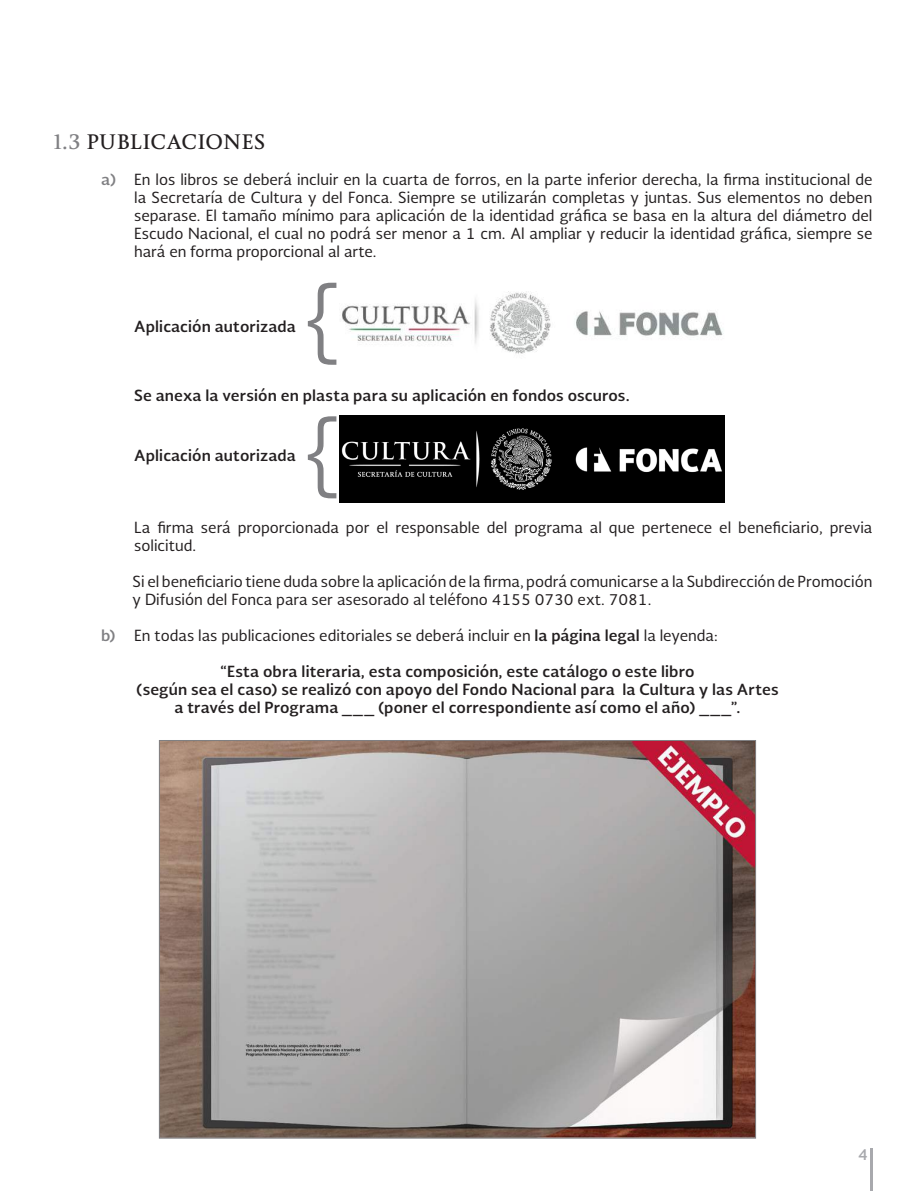
<style>
.page{position:relative;width:915px;height:1191px;background:#fff}
.page>*{position:absolute;margin:0;border:0;box-sizing:border-box;transform-origin:0 0}
.t1{font:700 19.5px "Soberana Titular";letter-spacing:.005em;color:#231f20}
.t2{font:15px/18px "Soberana Sans";color:#231f20}
.t3{font:700 15px/18px "Soberana Sans";letter-spacing:.01em;color:#231f20;text-align:center}
.t4{font:700 15px "Soberana Sans";color:#a8a9ad}
.s1{color:#808083}
.s2{font-weight:700;color:#808083}
.s3{font-weight:700}
</style>
<div class="page">
<hr style="left:869px;top:1148px;width:3px;height:43px;background:#a8a9ad">
<img style="left:161px;top:742px;width:592px;height:394px">
<svg style="left:308px;top:283px;width:28px;height:82px"></svg>
<svg style="left:308px;top:416px;width:28px;height:82px"></svg>
<img style="left:339px;top:416px;width:385px;height:86px">
<img style="left:342px;top:291px;width:382px;height:63px">
<h1 class="t1" style="left:53px;top:130px;width:214px"><span class="s1">1.3</span> PUBLICACIONES</h1>
<p class="t2" style="left:134px;top:170px;width:739px;text-align:justify;text-indent:-33px"><span class="s2">a)</span> En los libros se deberá incluir en la cuarta de forros, en la parte inferior derecha, la firma institucional de la Secretaría de Cultura y del Fonca. Siempre se utilizarán completas y juntas. Sus elementos no deben separase. El tamaño mínimo para aplicación de la identidad gráfica se basa en la altura del diámetro del Escudo Nacional, el cual no podrá ser menor a 1 cm. Al ampliar y reducir la identidad gráfica, siempre se hará en forma proporcional al arte.</p>
<p class="t3" style="left:134px;top:317px;width:163px">Aplicación autorizada</p>
<p class="t3" style="left:134px;top:386px;width:497px">Se anexa la versión en plasta para su aplicación en fondos oscuros.</p>
<p class="t3" style="left:134px;top:446px;width:163px">Aplicación autorizada</p>
<p class="t2" style="left:134px;top:518px;width:739px">La firma será proporcionada por el responsable del programa al que pertenece el beneficiario, previa solicitud.</p>
<p class="t2" style="left:133px;top:572px;width:741px">Si el beneficiario tiene duda sobre la aplicación de la firma, podrá comunicarse a la Subdirección de Promoción y Difusión del Fonca para ser asesorado al teléfono 4155 0730 ext. 7081.</p>
<p class="t2" style="left:101px;top:626px;width:618px"><span class="s2">b)</span> En todas las publicaciones editoriales se deberá incluir en <span class="s3">la página legal</span> la leyenda:</p>
<p class="t3" style="left:136px;top:662px;width:643px">“Esta obra literaria, esta composición, este catálogo o este libro<br>(según sea el caso) se realizó con apoyo del Fondo Nacional para la Cultura y las Artes a través del Programa ___ (poner el correspondiente así como el año) ___”.</p>
<p class="t4" style="left:857px;top:1144px;width:11px">4</p>
</div>
